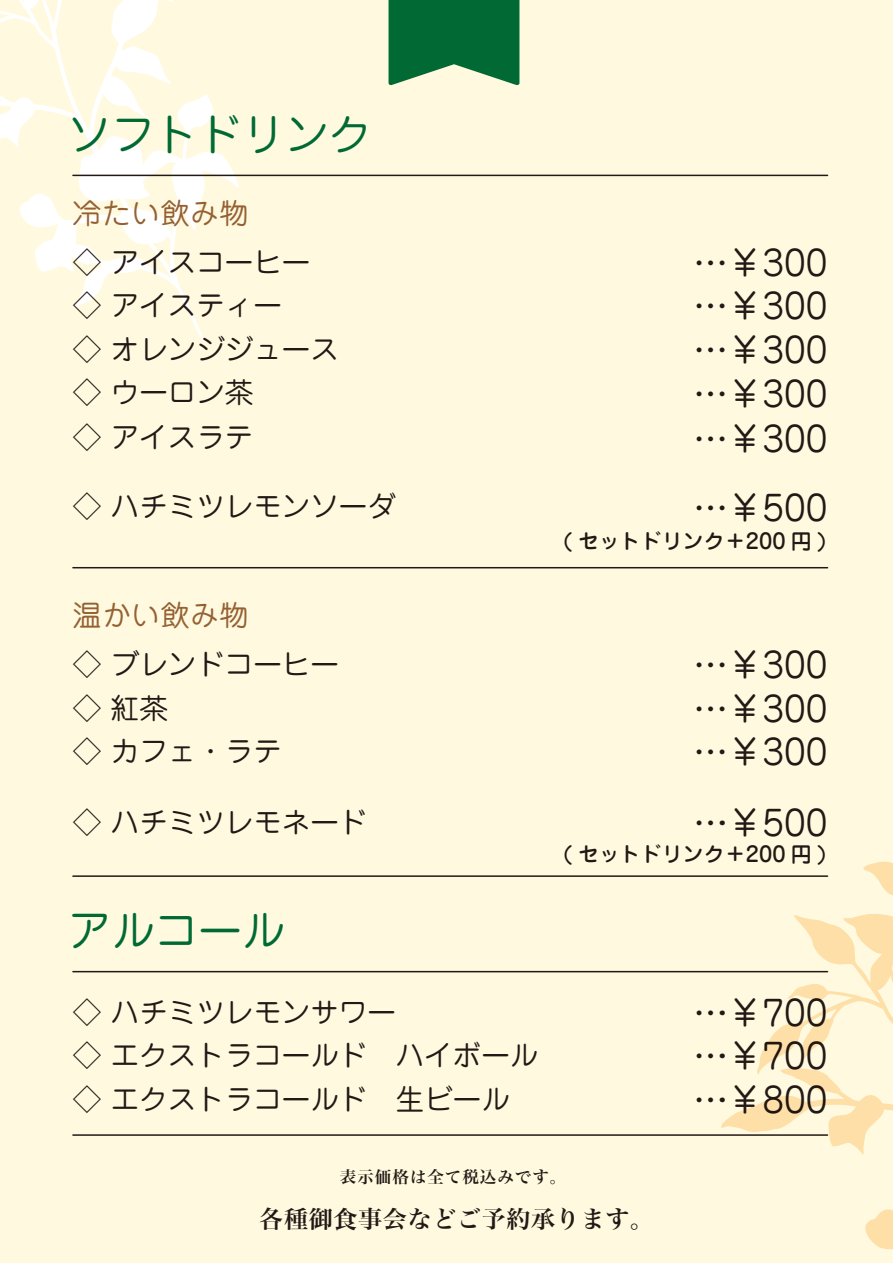
<style>
.page{position:relative;width:893px;height:1263px;background:#fffadf}
.page>*{position:absolute;margin:0;border:0;box-sizing:border-box;transform-origin:0 0}
.t1{font:43.5px "Jun 201 Pro";color:#006934}
.t2{font:34.5px/43.5px "Jun 201 Pro";color:#221815}
.t3{font:28.5px/43.5px "Jun 201 Pro";color:#221815}
.t4{font:28.5px "Jun 201 Pro";letter-spacing:.03em;color:#956134}
.t5{font:24px "Hiragino Min W6 90 msp RKSJ H";letter-spacing:.03em;color:#221815}
.t6{font:500 21px "Jun 34 Pro";color:#221815}
.t7{font:16.5px "Hiragino Min W6 90 msp RKSJ H";letter-spacing:.06em;color:#221815}
</style>
<div class="page">
<svg style="left:389px;top:0;width:130px;height:85px;background:#1d7948"></svg>
<hr style="left:73px;top:567px;width:754px;height:1px;background:#221815">
<hr style="left:73px;top:875px;width:754px;height:2px;background:#221815">
<hr style="left:73px;top:971px;width:754px;height:1px;background:#221815">
<hr style="left:73px;top:1134px;width:754px;height:2px;background:#221815">
<svg style="left:0;top:0;width:239px;height:342px"></svg>
<svg style="left:721px;top:861px;width:172px;height:389px"></svg>
<hr style="left:73px;top:175px;width:754px;height:1px;background:#221815">
<h1 class="t1" style="left:68px;top:100px;width:306px">ソフトドリンク</h1>
<p class="t4" style="left:73px;top:190px;width:177px">冷たい飲み物</p>
<p class="t3" style="left:73px;top:237px;width:239px">◇ アイスコーヒー</p>
<p class="t3" style="left:73px;top:281px;width:267px">◇ アイスティー<br>◇ オレンジジュース</p>
<p class="t2" style="left:693px;top:237px;width:136px">…￥300 …￥300</p>
<p class="t2" style="left:693px;top:324px;width:136px">…￥300</p>
<p class="t3" style="left:73px;top:368px;width:182px">◇ ウーロン茶</p>
<p class="t2" style="left:693px;top:368px;width:136px">…￥300</p>
<p class="t3" style="left:73px;top:413px;width:182px">◇ アイスラテ</p>
<p class="t2" style="left:693px;top:413px;width:136px">…￥300</p>
<p class="t3" style="left:73px;top:482px;width:324px">◇ ハチミツレモンソーダ</p>
<p class="t2" style="left:693px;top:482px;width:136px">…￥500</p>
<p class="t6" style="left:563px;top:524px;width:265px">( セットドリンク＋200 円 )</p>
<p class="t4" style="left:73px;top:593px;width:177px">温かい飲み物</p>
<p class="t3" style="left:73px;top:639px;width:267px">◇ ブレンドコーヒー</p>
<p class="t2" style="left:693px;top:640px;width:136px">…￥300</p>
<p class="t3" style="left:73px;top:683px;width:96px">◇ 紅茶</p>
<p class="t2" style="left:693px;top:683px;width:136px">…￥300</p>
<p class="t3" style="left:73px;top:726px;width:210px">◇ カフェ・ラテ</p>
<p class="t2" style="left:693px;top:727px;width:136px">…￥300</p>
<p class="t3" style="left:73px;top:798px;width:296px">◇ ハチミツレモネード</p>
<p class="t2" style="left:693px;top:798px;width:136px">…￥500</p>
<h1 class="t1" style="left:68px;top:896px;width:219px">アルコール</h1>
<p class="t6" style="left:563px;top:838px;width:265px">( セットドリンク＋200 円 )</p>
<p class="t3" style="left:73px;top:987px;width:324px">◇ ハチミツレモンサワー</p>
<p class="t2" style="left:693px;top:987px;width:136px">…￥700</p>
<p class="t3" style="left:73px;top:1030px;width:467px">◇ エクストラコールド　ハイボール</p>
<p class="t2" style="left:693px;top:1031px;width:136px">…￥700</p>
<p class="t3" style="left:73px;top:1074px;width:438px">◇ エクストラコールド　生ビール</p>
<p class="t2" style="left:693px;top:1074px;width:136px">…￥800</p>
<p class="t7" style="left:340px;top:1168px;width:228px">表示価格は全て税込みです。</p>
<p class="t5" style="left:259px;top:1206px;width:396px">各種御食事会などご予約承ります。</p>
</div>
